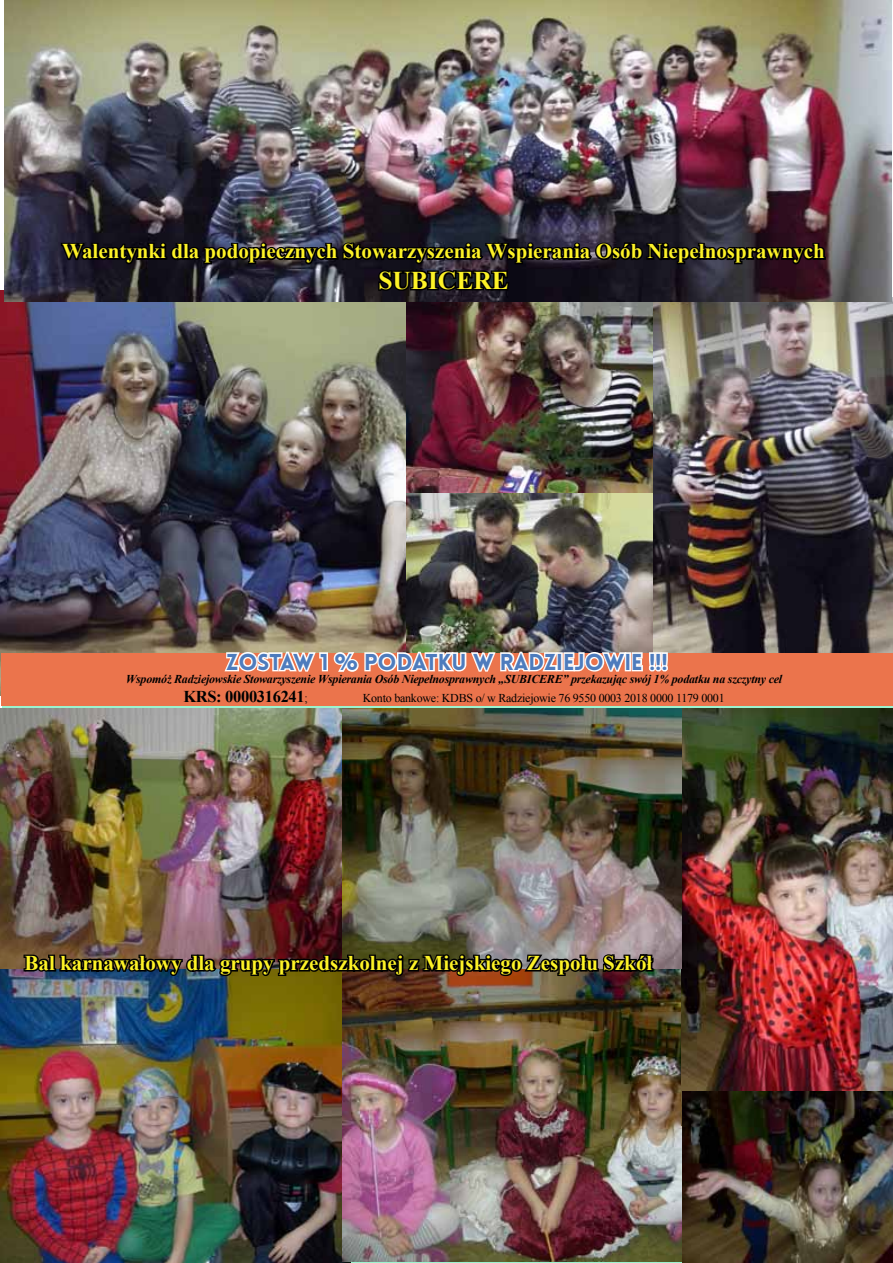
<style>
.page{position:relative;width:893px;height:1263px;background:#fff}
.page>*{position:absolute;margin:0;border:0;box-sizing:border-box;transform-origin:0 0}
.t1{font:700 25.5px "Times New Roman";color:#fdf227}
.t2{font:900 22.5px "Lovelo";color:#4e7cbd}
.t3{font:700 21px "Times New Roman";color:#fdf227}
.t4{font:700 16.5px "Times New Roman";letter-spacing:-.02em;color:#000}
.t5{font:italic 700 12px "Times New Roman";letter-spacing:-.02em;color:#000}
.t6{font:12px "Times New Roman";letter-spacing:-.02em;color:#000}
.s1{font-family:"Swiss 721 BT"}
.s2{font-weight:400;font-size:12px}
</style>
<div class="page">
<img style="left:0;top:291px;width:406px;height:405px">
<img style="left:406px;top:302px;width:248px;height:191px">
<img style="left:406px;top:493px;width:248px;height:157px">
<img style="left:654px;top:298px;width:238px;height:356px">
<img style="left:4px;top:0;width:887px;height:302px">
<img style="left:0;top:969px;width:350px;height:294px">
<img style="left:343px;top:969px;width:339px;height:293px">
<img style="left:681px;top:708px;width:212px;height:417px">
<img style="left:0;top:708px;width:681px;height:261px">
<svg style="left:59px;top:234px;width:768px;height:63px;background:#1b1822"></svg>
<img style="left:682px;top:1092px;width:211px;height:171px">
<img style="left:21px;top:942px;width:634px;height:66px">
<div style="left:1px;top:654px;width:892px;height:52px;background:#eb744c"></div>
<svg style="left:222px;top:650px;width:447px;height:22px"></svg>
<p class="t3" style="left:62px;top:237px;width:764px">Walentynki dla podopiecznych Stowarzyszenia Wspierania Osób Niepełnosprawnych</p>
<p class="t1" style="left:378px;top:263px;width:17px">SUBICERE</p>
<p class="t2" style="left:226px;top:648px;width:443px">ZOSTAW 1 <span class="s1">%</span> PODATKU W RADZIEJOWIE !!!</p>
<p class="t5" style="left:126px;top:670px;width:658px">Wspomóż Radziejowskie Stowarzyszenie Wspierania Osób Niepełnosprawnych „SUBICERE” przekazując swój 1% podatku na szczytny cel</p>
<p class="t4" style="left:183px;top:685px;width:126px">KRS : 0000316241<span class="s2">;</span></p>
<p class="t6" style="left:363px;top:690px;width:363px">Konto bankowe: KDBS o/ w Radziejowie 76 9550 0003 2018 0000 1179 0001</p>
<p class="t3" style="left:25px;top:948px;width:629px">Bal karnawałowy dla grupy przedszkolnej z Miejskiego Zespołu Szkół</p>
</div>
